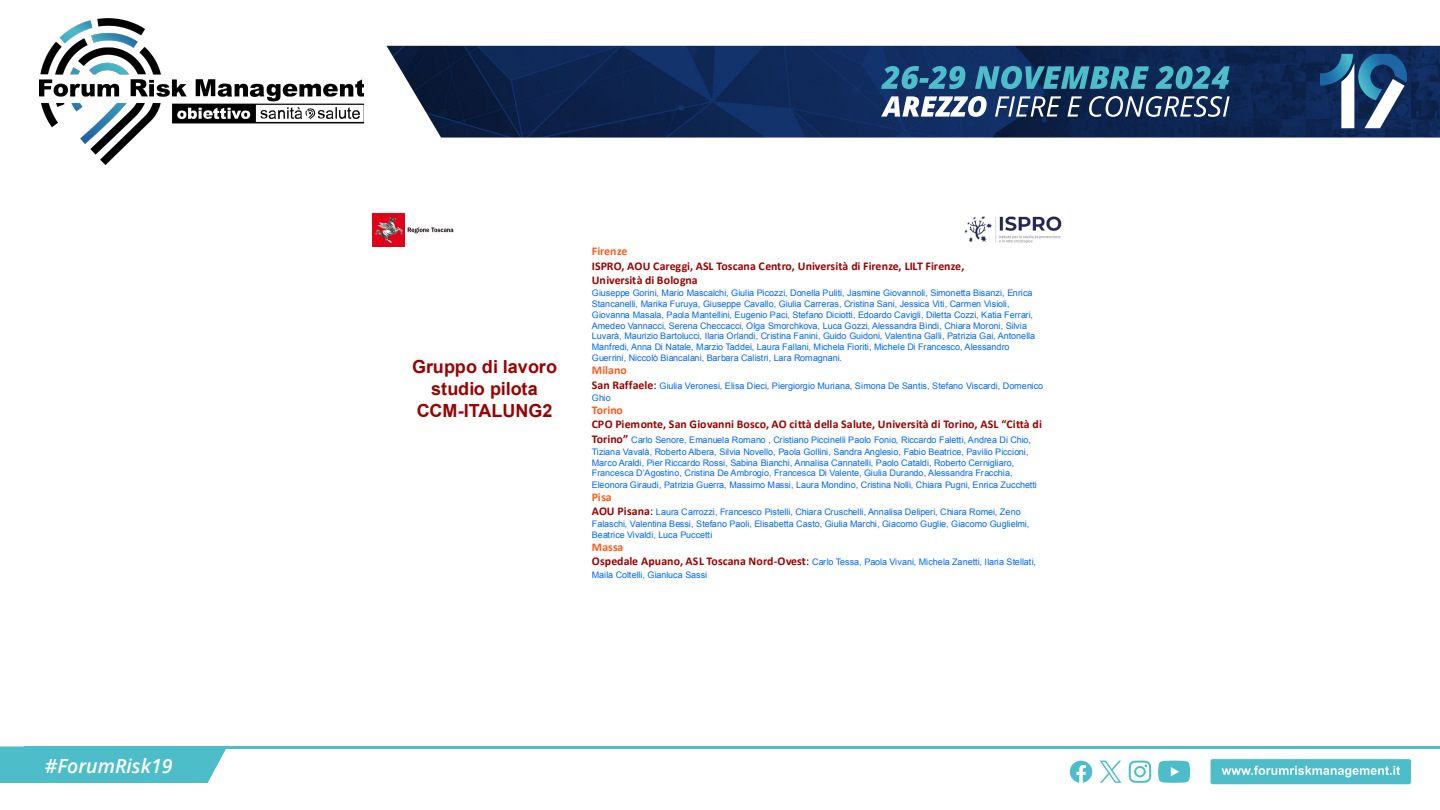
<style>
.page{position:relative;width:1440px;height:810px;background:#fff}
.page>*{position:absolute;margin:0;border:0;box-sizing:border-box;transform-origin:0 0}
.t1{font:italic 600 19.5px "Open Sans";color:#fff}
.t2{font:700 18px/21.7px "Arial";color:#900;text-align:center}
.t3{font:700 11.85px/14.1px "Calibri";color:#900}
.t4{font:700 11.85px "Calibri";letter-spacing:-.01em;color:#fc5a1a}
.t5{font:9px/10.9px "Arial";letter-spacing:.005em;color:#06f}
.s1{font-family:"Calibri";font-weight:700;font-size:11.85px;color:#900}
.s2{font-family:"Calibri";font-size:11.85px;color:#000}
</style>
<div class="page">
<img style="left:386px;top:46px;width:1054px;height:92px">
<div style="left:0;top:746px;width:226px;height:37px;background:#4dbdca"></div>
<div style="left:1210px;top:759px;width:201px;height:26px;background:#4dbdca;border-radius:3px"></div>
<div style="left:1210px;top:758px;width:202px;height:27px;border:1px solid #fff;border-radius:3px"></div>
<svg style="left:1222px;top:766px;width:178px;height:11px"></svg>
<hr style="left:24px;top:746px;width:1416px;height:3px;background:#4dbdca">
<svg style="left:881px;top:96px;width:349px;height:21px"></svg>
<svg style="left:1129px;top:761px;width:22px;height:22px"></svg>
<svg style="left:1158px;top:761px;width:32px;height:22px"></svg>
<svg style="left:1070px;top:761px;width:22px;height:22px"></svg>
<svg style="left:1100px;top:761px;width:21px;height:22px"></svg>
<img style="left:40px;top:19px;width:324px;height:145px">
<svg style="left:1320px;top:54px;width:87px;height:74px"></svg>
<svg style="left:881px;top:66px;width:349px;height:23px;background:#307896"></svg>
<img style="left:407px;top:227px;width:47px;height:7px">
<img style="left:372px;top:214px;width:32px;height:32px">
<img style="left:964px;top:216px;width:98px;height:27px">
<h1 class="t1" style="left:45px;top:752px;width:129px">#ForumRisk19</h1>
<h2 class="t2" style="left:412px;top:357px;width:146px">Gruppo di lavoro studio pilota<br>CCM-ITALUNG2</h2>
<h3 class="t4" style="left:592px;top:243px;width:37px">Firenze</h3>
<h3 class="t3" style="left:592px;top:259px;width:374px">ISPRO, AOU Careggi, ASL Toscana Centro, Università di Firenze, LILT Firenze,<br>Università di Bologna</h3>
<p class="t5" style="left:592px;top:288px;width:445px">Giuseppe Gorini, Mario Mascalchi, Giulia Picozzi, Donella Puliti, Jasmine Giovannoli, Simonetta Bisanzi, Enrica Stancanelli, Marika Furuya, Giuseppe Cavallo, Giulia Carreras, Cristina Sani, Jessica Viti, Carmen Visioli, Giovanna Masala, Paola Mantellini, Eugenio Paci, Stefano Diciotti, Edoardo Cavigli, Diletta Cozzi, Katia Ferrari, Amedeo Vannacci, Serena Checcacci, Olga Smorchkova, Luca Gozzi, Alessandra Bindi, Chiara Moroni, Silvia Luvarà, Maurizio Bartolucci, Ilaria Orlandi, Cristina Fanini, Guido Guidoni, Valentina Galli, Patrizia Gai, Antonella Manfredi, Anna Di Natale, Marzio Taddei, Laura Fallani, Michela Fioriti, Michele Di Francesco, Alessandro Guerrini, Niccolò Biancalani, Barbara Calistri, Lara Romagnani.</p>
<h3 class="t4" style="left:592px;top:362px;width:37px">Milano</h3>
<p class="t5" style="left:592px;top:380px;width:453px;line-height:11.9px"><span class="s1">San Raffaele</span><span class="s2">:</span> Giulia Veronesi, Elisa Dieci, Piergiorgio Muriana, Simona De Santis, Stefano Viscardi, Domenico<br>Ghio</p>
<h3 class="t4" style="left:592px;top:402px;width:33px">Torino</h3>
<h3 class="t3" style="left:592px;top:417px;width:452px">CPO Piemonte, San Giovanni Bosco, AO città della Salute, Università di Torino, ASL “Città di</h3>
<p class="t5" style="left:592px;top:434px;width:441px;line-height:11.9px"><span class="s1">Torino”</span> Carlo Senore, Emanuela Romano , Cristiano Piccinelli Paolo Fonio, Riccardo Faletti, Andrea Di Chio,<br>Tiziana Vavalà, Roberto Albera, Silvia Novello, Paola Gollini, Sandra Anglesio, Fabio Beatrice, Pavilio Piccioni,</p>
<p class="t5" style="left:592px;top:457px;width:447px">Marco Araldi, Pier Riccardo Rossi, Sabina Bianchi, Annalisa Cannatelli, Paolo Cataldi, Roberto Cernigliaro,<br>Francesca D’Agostino, Cristina De Ambrogio, Francesca Di Valente, Giulia Durando, Alessandra Fracchia,<br>Eleonora Giraudi, Patrizia Guerra, Massimo Massi, Laura Mondino, Cristina Nolli, Chiara Pugni, Enrica Zucchetti</p>
<h3 class="t4" style="left:592px;top:488px;width:21px">Pisa</h3>
<p class="t5" style="left:592px;top:506px;width:439px;line-height:11.9px"><span class="s1">AOU Pisana</span><span class="s2">:</span> Laura Carrozzi, Francesco Pistelli, Chiara Cruschelli, Annalisa Deliperi, Chiara Romei, Zeno<br>Falaschi, Valentina Bessi, Stefano Paoli, Elisabetta Casto, Giulia Marchi, Giacomo Guglie, Giacomo Guglielmi,</p>
<p class="t5" style="left:592px;top:529px;width:122px">Beatrice Vivaldi, Luca Puccetti</p>
<h3 class="t4" style="left:592px;top:539px;width:33px">Massa</h3>
<p class="t5" style="left:592px;top:556px;width:446px;line-height:12.4px"><span class="s1">Ospedale Apuano, ASL Toscana Nord-Ovest</span><span class="s2">:</span> Carlo Tessa, Paola Vivani, Michela Zanetti, Ilaria Stellati,<br>Maila Coltelli, Gianluca Sassi</p>
</div>
